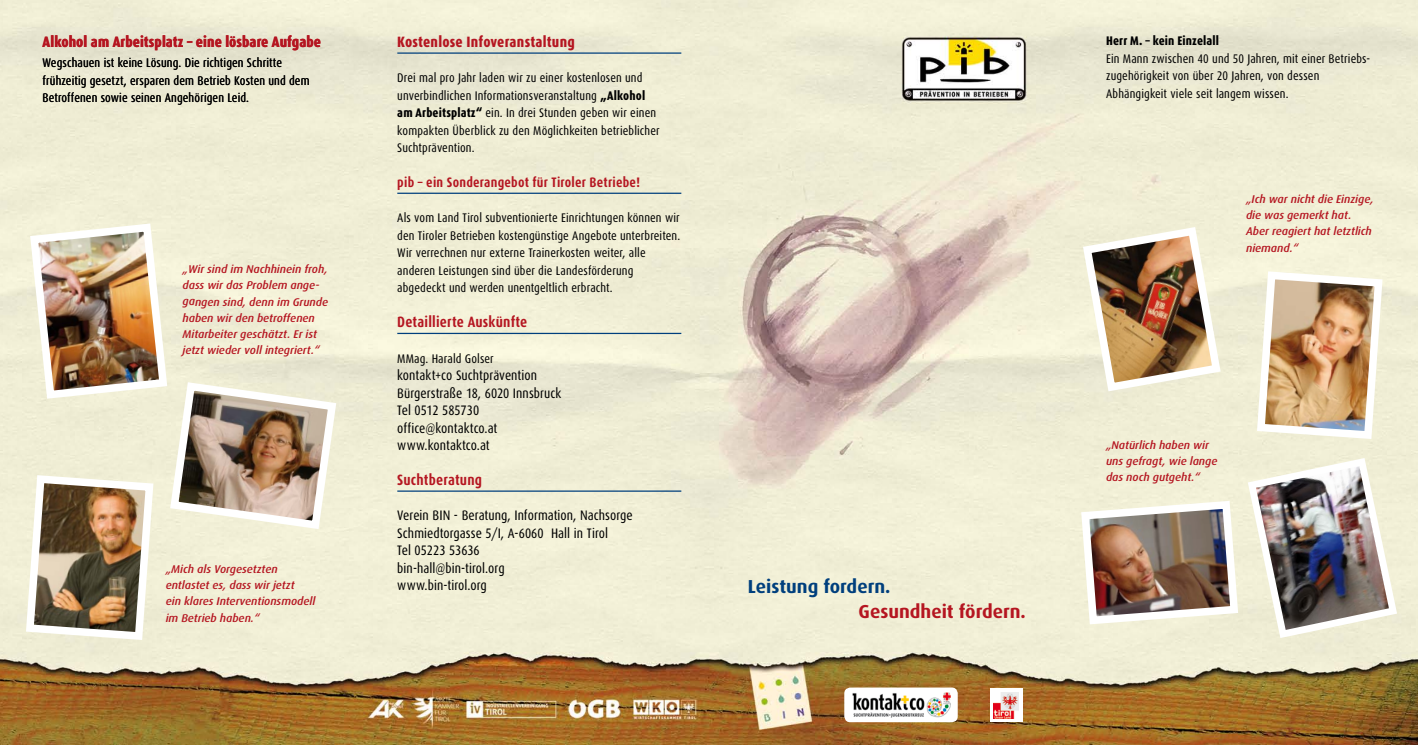
<style>
.page{position:relative;width:1418px;height:745px;background:#fff}
.page>*{position:absolute;margin:0;border:0;box-sizing:border-box;transform-origin:0 0}
.t1{font:700 18.75px "Dax";color:#b51621}
.t2{font:700 18.75px "Dax";color:#003f7d}
.t3{font:800 15px "Dax Condensed";letter-spacing:.005em;color:#b51621}
.t4{font:700 15px "Dax Condensed";letter-spacing:.01em;color:#b51621}
.t5{font:13.75px/17.5px "Dax Condensed";letter-spacing:.005em;color:#000}
.t6{font:700 13.75px "Dax Condensed";letter-spacing:.015em;color:#b51621}
.t7{font:12.5px/17.5px "Dax Condensed";letter-spacing:.01em;color:#000}
.t8{font:800 12.5px "Dax Condensed";letter-spacing:.01em;color:#000}
.t9{font:italic 500 11.25px/16.2px "Dax";color:#b51621}
.s1{font-weight:800}
</style>
<div class="page">
<img style="left:0;top:0;width:1417px;height:744px">
<svg style="left:990px;top:688px;width:32px;height:33px"></svg>
<img style="left:993px;top:691px;width:25px;height:27px">
<hr style="left:397px;top:52px;width:284px;height:2px;background:#003f7d">
<hr style="left:397px;top:192px;width:284px;height:2px;background:#003f7d">
<hr style="left:397px;top:332px;width:284px;height:2px;background:#003f7d">
<hr style="left:397px;top:490px;width:284px;height:1px;background:#003f7d">
<img style="left:1252px;top:267px;width:134px;height:175px">
<img style="left:1077px;top:453px;width:323px;height:188px">
<img style="left:1078px;top:222px;width:146px;height:173px">
<div style="left:844px;top:687px;width:113px;height:34px;background:#fff;border-radius:6px"></div>
<img style="left:852px;top:692px;width:99px;height:25px">
<img style="left:22px;top:219px;width:318px;height:424px">
<p class="t3" style="left:43px;top:33px;width:280px">Alkohol am Arbeitsplatz – eine lösbare Aufgabe</p>
<p class="t7" style="left:43px;top:54px;width:268px">Wegschauen ist keine Lösung. Die richtigen Schritte frühzeitig gesetzt, ersparen dem Betrieb Kosten und dem<br>Betroffenen sowie seinen Angehörigen Leid.</p>
<p class="t9" style="left:182px;top:261px;width:147px">„Wir sind im Nachhinein froh, dass wir das Problem ange&shy;gangen sind, denn im Grunde haben wir den betroffenen<br>Mitarbeiter geschätzt. Er ist jetzt wieder voll integriert.“</p>
<p class="t9" style="left:166px;top:560px;width:151px">„Mich als Vorgesetzten entlastet es, dass wir jetzt<br>ein klares Interventionsmodell im Betrieb haben.“</p>
<p class="t3" style="left:397px;top:34px;width:179px">Kostenlose Infoveranstaltung</p>
<p class="t7" style="left:397px;top:69px;width:264px">Drei mal pro Jahr laden wir zu einer kostenlosen und unverbindlichen Informationsveranstaltung <span class="s1">„Alkohol am Arbeitsplatz“</span> ein. In drei Stunden geben wir einen kompakten Überblick zu den Möglichkeiten betrieblicher Suchtprävention.</p>
<p class="t6" style="left:397px;top:175px;width:244px">pib – ein Sonderangebot für Tiroler Betriebe!</p>
<p class="t7" style="left:397px;top:209px;width:284px">Als vom Land Tirol subventionierte Einrichtungen können wir den Tiroler Betrieben kostengünstige Angebote unterbreiten.<br>Wir verrechnen nur externe Trainerkosten weiter, alle anderen Leistungen sind über die Landesförderung abgedeckt und werden unentgeltlich erbracht.</p>
<p class="t4" style="left:397px;top:314px;width:132px">Detaillierte Auskünfte</p>
<p class="t7" style="left:397px;top:349px;width:98px">MMag. Harald Golser</p>
<p class="t5" style="left:397px;top:366px;width:166px">kontakt+co Suchtprävention<br>Bürgerstraße 18, 6020 Innsbruck<br>Tel 0512 585730 office@kontaktco.at www.kontaktco.at</p>
<p class="t4" style="left:397px;top:471px;width:86px">Suchtberatung</p>
<p class="t5" style="left:397px;top:506px;width:237px">Verein BIN - Beratung, Information, Nachsorge<br>Schmiedtorgasse 5/I, A-6060 Hall in Tirol<br>Tel 05223 53636<br>bin-hall@bin-tirol.org<br>www.bin-tirol.org</p>
<h1 class="t2" style="left:748px;top:575px;width:144px">Leistung fordern.</h1>
<h1 class="t1" style="left:858px;top:600px;width:169px">Gesundheit fördern.</h1>
<p class="t8" style="left:1106px;top:34px;width:114px">Herr M. – kein Einzelall</p>
<p class="t7" style="left:1106px;top:50px;width:265px">Ein Mann zwischen 40 und 50 Jahren, mit einer Betriebs&shy;zugehörigkeit von über 20 Jahren, von dessen<br>Abhängigkeit viele seit langem wissen.</p>
<p class="t9" style="left:1245px;top:191px;width:129px">„Ich war nicht die Einzige, die was gemerkt hat.<br>Aber reagiert hat letztlich niemand.“</p>
<p class="t9" style="left:1106px;top:436px;width:113px">„Natürlich haben wir uns gefragt, wie lange das noch gutgeht.“</p>
</div>
